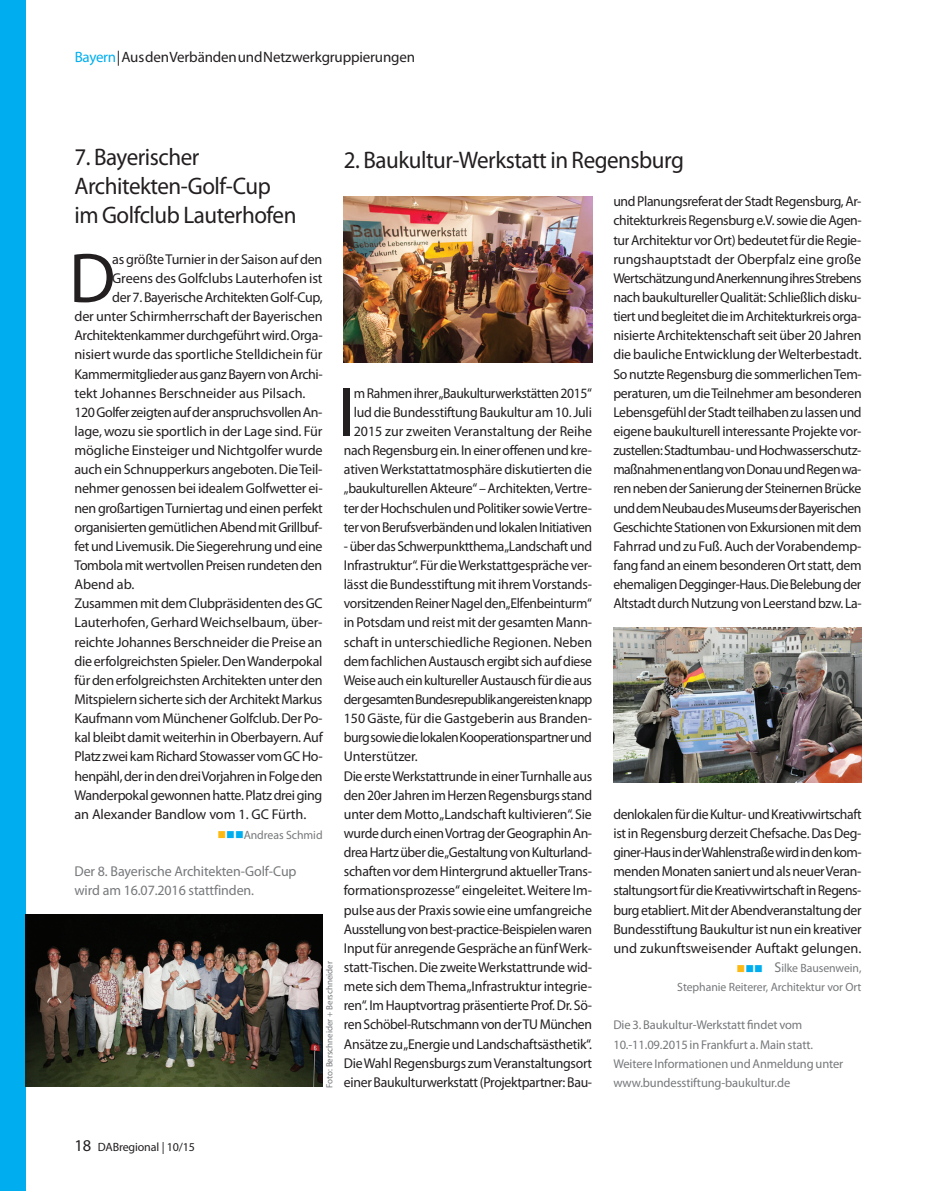
<style>
.page{position:relative;width:936px;height:1191px;background:#fff}
.page>*{position:absolute;margin:0;border:0;box-sizing:border-box;transform-origin:0 0}
.t1{font:71.1px "Myriad Pro";color:#231f20;scale:.96 1}
.t2{font:71.1px "Myriad Pro";color:#231f20}
.t3{font:24px/28.8px "Myriad Pro";letter-spacing:-.02em;color:#231f20;scale:.96 1}
.t4{font:15px "Myriad Pro";letter-spacing:-.01em;color:#231f20}
.t5{font:14.25px/19.2px "Myriad Pro";letter-spacing:-.02em;color:#231f20;text-align:justify;scale:.96 1}
.t6{font:14.25px "Myriad Pro";letter-spacing:-.02em;color:#231f20}
.t7{font:14.25px/19.2px "Myriad Pro";letter-spacing:-.01em;color:#76787b}
.t8{font:12.75px/19.2px "Myriad Pro";letter-spacing:-.01em;color:#76787b}
.t9{font:12px/19.2px "Myriad Pro";letter-spacing:-.005em;color:#76787b;text-align:right}
.t10{font:12px "Myriad Pro";letter-spacing:-.01em;color:#231f20}
.t11{font:9px "Myriad Pro";letter-spacing:-.005em;color:#76787b}
.s1{color:#00aeef}
.s2{color:#fcb914}
.s3{font-size:14.25px}
.s4{font-size:16.5px}
</style>
<div class="page">
<div style="left:0;top:0;width:26px;height:1191px;background:#00aeef"></div>
<img style="left:344px;top:197px;width:248px;height:165px">
<img style="left:613px;top:627px;width:248px;height:155px">
<img style="left:26px;top:914px;width:296px;height:172px">
<p class="t4" style="left:75px;top:48px;width:342px"><span class="s1">Bayern</span>| Aus den Verbänden und Netzwerkgruppierungen</p>
<h2 class="t3" style="left:74px;top:142px;width:233px">7. Bayerischer<br>Architekten-Golf-Cup im Golfclub Lauterhofen</h2>
<h1 class="t2" style="left:69px;top:234px;width:48px">D</h1>
<p class="t6" style="left:112px;top:250px;width:212px">as größte Turnier in der Saison auf den</p>
<p class="t6" style="left:112px;top:269px;width:212px">Greens des Golfclubs Lauterhofen ist</p>
<p class="t6" style="left:112px;top:288px;width:212px">der 7. Bayerische Architekten Golf-Cup,</p>
<p class="t6" style="left:74px;top:307px;width:250px">der unter Schirmherrschaft der Bayerischen</p>
<p class="t6" style="left:74px;top:327px;width:250px">Architektenkammer durchgeführt wird. Orga-</p>
<p class="t6" style="left:74px;top:346px;width:249px">nisiert wurde das sportliche Stelldichein für</p>
<p class="t6" style="left:74px;top:365px;width:250px">Kammermitglieder aus ganz Bayern von Archi-</p>
<p class="t6" style="left:74px;top:384px;width:232px">tekt Johannes Berschneider aus Pilsach.</p>
<p class="t6" style="left:74px;top:403px;width:249px">120 Golfer zeigten auf der anspruchsvollen An-</p>
<p class="t6" style="left:74px;top:422px;width:249px">lage, wozu sie sportlich in der Lage sind. Für</p>
<p class="t6" style="left:74px;top:441px;width:250px">mögliche Einsteiger und Nichtgolfer wurde</p>
<p class="t6" style="left:74px;top:461px;width:249px">auch ein Schnupperkurs angeboten. Die Teil-</p>
<p class="t6" style="left:74px;top:480px;width:250px">nehmer genossen bei idealem Golfwetter ei-</p>
<p class="t6" style="left:74px;top:499px;width:250px">nen großartigen Turniertag und einen perfekt</p>
<p class="t6" style="left:74px;top:518px;width:249px">organisierten gemütlichen Abend mit Grillbuf-</p>
<p class="t6" style="left:74px;top:537px;width:250px">fet und Livemusik. Die Siegerehrung und eine</p>
<p class="t6" style="left:74px;top:556px;width:249px">Tombola mit wertvollen Preisen rundeten den</p>
<p class="t6" style="left:74px;top:575px;width:61px">Abend ab.</p>
<p class="t6" style="left:74px;top:594px;width:250px">Zusammen mit dem Clubpräsidenten des GC</p>
<p class="t6" style="left:74px;top:614px;width:250px">Lauterhofen, Gerhard Weichselbaum, über-</p>
<p class="t6" style="left:74px;top:633px;width:249px">reichte Johannes Berschneider die Preise an</p>
<p class="t6" style="left:74px;top:652px;width:249px">die erfolgreichsten Spieler. Den Wanderpokal</p>
<p class="t6" style="left:74px;top:671px;width:250px">für den erfolgreichsten Architekten unter den</p>
<p class="t6" style="left:74px;top:690px;width:249px">Mitspielern sicherte sich der Architekt Markus</p>
<p class="t6" style="left:74px;top:709px;width:250px">Kaufmann vom Münchener Golfclub. Der Po-</p>
<p class="t6" style="left:74px;top:728px;width:250px">kal bleibt damit weiterhin in Oberbayern. Auf</p>
<p class="t6" style="left:74px;top:748px;width:250px">Platz zwei kam Richard Stowasser vom GC Ho-</p>
<p class="t6" style="left:74px;top:767px;width:250px">henpähl, der in den drei Vorjahren in Folge den</p>
<p class="t6" style="left:74px;top:786px;width:249px">Wanderpokal gewonnen hatte. Platz drei ging</p>
<p class="t6" style="left:74px;top:805px;width:233px">an Alexander Bandlow vom 1. GC Fürth.</p>
<p class="t9" style="left:217px;top:825px;width:107px"><span class="s2">■</span><span class="s1">■■</span>Andreas Schmid</p>
<p class="t7" style="left:74px;top:861px;width:224px">Der 8. Bayerische Architekten-Golf-Cup wird am 16.07.2016 stattfinden.</p>
<p class="t11" style="left:324px;top:1087px;width:128px;rotate:-90deg">Foto: Berschneider + Berschneider</p>
<h2 class="t3" style="left:344px;top:145px;width:355px">2. Baukultur-Werkstatt in Regensburg</h2>
<p class="t5" style="left:344px;top:383px;width:260px;text-align:right">m Rahmen ihrer „Baukulturwerkstätten 2015“ lud die Bundesstiftung Baukultur am 10. Juli 2015 zur zweiten Veranstaltung der Reihe nach Regensburg ein. In einer offenen und kre&shy;ativen Werkstattatmosphäre diskutierten die „baukulturellen Akteure“ – Architekten, Vertre&shy;ter der Hochschulen und Politiker sowie Vertre&shy;ter von Berufsverbänden und lokalen Initiativen</p>
<p class="t5" style="left:344px;top:536px;width:260px;text-align:left">- über das Schwerpunktthema „Landschaft und Infrastruktur“. Für die Werkstattgespräche ver&shy;lässt die Bundesstiftung mit ihrem Vorstands&shy;vorsitzenden Reiner Nagel den „Elfenbeinturm“ in Potsdam und reist mit der gesamten Mann&shy;schaft in unterschiedliche Regionen. Neben dem fachlichen Austausch ergibt sich auf diese Weise auch ein kultureller Austausch für die aus der gesamten Bundesrepublik angereisten knapp 150 Gäste, für die Gastgeberin aus Branden&shy;burg sowie die lokalen Kooperationspartner und Unterstützer.<br>Die erste Werkstattrunde in einer Turnhalle aus den 20er Jahren im Herzen Regensburgs stand unter dem Motto „Landschaft kultivieren“. Sie wurde durch einen Vortrag der Geographin An&shy;drea Hartz über die „Gestaltung von Kulturland&shy;schaften vor dem Hintergrund aktueller Trans&shy;formationsprozesse“ eingeleitet. Weitere Im&shy;pulse aus der Praxis sowie eine umfangreiche Ausstellung von best-practice-Beispielen waren Input für anregende Gespräche an fünf Werk&shy;statt-Tischen. Die zweite Werkstattrunde wid&shy;mete sich dem Thema „Infrastruktur integrie&shy;ren“. Im Hauptvortrag präsentierte Prof. Dr. Sö&shy;ren Schöbel-Rutschmann von der TU München Ansätze zu „Energie und Landschaftsästhetik“.<br>Die Wahl Regensburgs zum Veranstaltungsort einer Baukulturwerkstatt (Projektpartner: Bau-</p>
<h1 class="t1" style="left:338px;top:368px;width:18px">I</h1>
<p class="t5" style="left:613px;top:192px;width:260px">und Planungsreferat der Stadt Regensburg, Ar&shy;chitekturkreis Regensburg e.V. sowie die Agen&shy;tur Architektur vor Ort) bedeutet für die Regie&shy;rungshauptstadt der Oberpfalz eine große Wertschätzung und Anerkennung ihres Strebens nach baukultureller Qualität: Schließlich disku&shy;tiert und begleitet die im Architekturkreis orga&shy;nisierte Architektenschaft seit über 20 Jahren die bauliche Entwicklung der Welterbestadt.<br>So nutzte Regensburg die sommerlichen Tem&shy;peraturen, um die Teilnehmer am besonderen Lebensgefühl der Stadt teilhaben zu lassen und eigene baukulturell interessante Projekte vor&shy;zustellen: Stadtumbau- und Hochwasserschutz&shy;maßnahmen entlang von Donau und Regen wa&shy;ren neben der Sanierung der Steinernen Brücke und dem Neubau des Museums der Bayerischen Geschichte Stationen von Exkursionen mit dem Fahrrad und zu Fuß. Auch der Vorabendemp&shy;fang fand an einem besonderen Ort statt, dem ehemaligen Degginger-Haus. Die Belebung der Altstadt durch Nutzung von Leerstand bzw. La-</p>
<p class="t5" style="left:613px;top:804px;width:260px">denlokalen für die Kultur- und Kreativwirtschaft ist in Regensburg derzeit Chefsache. Das Deg&shy;giner-Haus in der Wahlenstraße wird in den kom&shy;menden Monaten saniert und als neuer Veran&shy;staltungsort für die Kreativwirtschaft in Regens&shy;burg etabliert. Mit der Abendveranstaltung der Bundesstiftung Baukultur ist nun ein kreativer und zukunftsweisender Auftakt gelungen.</p>
<p class="t9" style="left:677px;top:958px;width:186px"><span class="s2">■</span><span class="s1">■■</span> <span class="s3">S</span>ilke Bausenwein,<br>Stephanie Reiterer, Architektur vor Ort</p>
<p class="t8" style="left:613px;top:1015px;width:231px">Die 3. Baukultur-Werkstatt findet vom 10.-11.09.2015 in Frankfurt a. Main statt.<br>Weitere Informationen und Anmeldung unter www.bundesstiftung-baukultur.de</p>
<p class="t10" style="left:74px;top:1139px;width:122px"><span class="s4">18</span> DABregional | 10/15</p>
</div>
